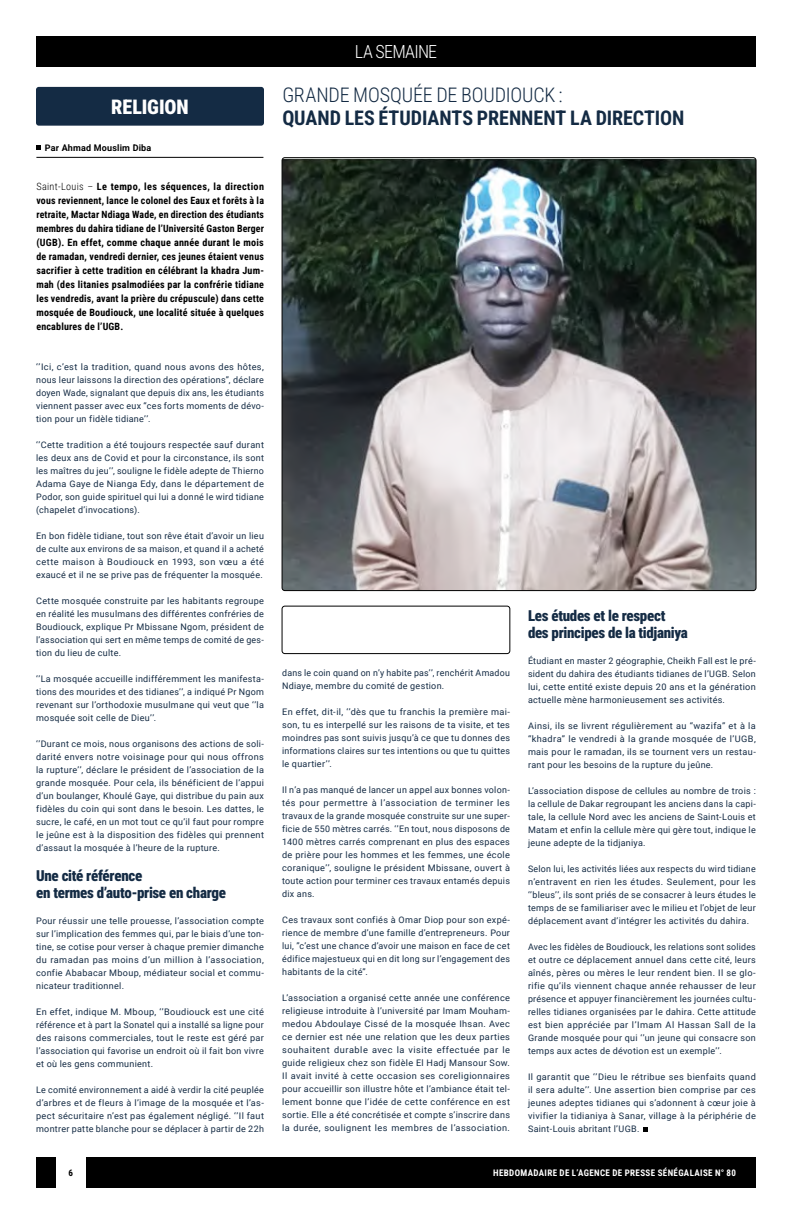
<style>
.page{position:relative;width:792px;height:1224px;background:#fff}
.page>*{position:absolute;margin:0;border:0;box-sizing:border-box;transform-origin:0 0}
.t1{font:700 20px "Roboto Condensed";color:#142b44}
.t2{font:300 20px "Roboto Condensed";letter-spacing:-.01em;color:#142b44}
.t3{font:900 20px "Roboto Condensed";letter-spacing:-.005em;color:#fff}
.t4{font:300 18px "Roboto Condensed";letter-spacing:-.04em;color:#fff}
.t5{font:900 15px/17px "Roboto Condensed";letter-spacing:-.02em;color:#142b44}
.t6{font:700 10px/14px "Roboto Condensed";letter-spacing:.02em;color:#000;text-align:justify}
.t7{font:9px/13px "Roboto";letter-spacing:.03em;color:#142b44;text-align:justify}
.t8{font:700 9px "Roboto Condensed";letter-spacing:.04em;color:#fff}
.t9{font:700 9px "Roboto";letter-spacing:.02em;color:#000}
.t10{font:700 9px "Roboto Condensed";color:#000}
.s1{font-weight:300}
</style>
<div class="page">
<div style="left:36px;top:36px;width:720px;height:31px;background:#000"></div>
<img style="left:282px;top:158px;width:474px;height:433px">
<div style="left:282px;top:606px;width:228px;height:48px;border:1px solid #000;border-radius:3px"></div>
<div style="left:36px;top:1157px;width:720px;height:31px;background:#000"></div>
<div style="left:56px;top:1157px;width:30px;height:31px;background:#fff"></div>
<hr style="left:36px;top:157px;width:227px;height:1px;background:#000">
<svg style="left:37px;top:145px;width:4px;height:5px"></svg>
<div style="left:36px;top:87px;width:228px;height:39px;background:#142b44;border-radius:3px"></div>
<svg style="left:644px;top:1128px;width:4px;height:4px"></svg>
<h1 class="t3" style="left:111px;top:93px;width:79px">RELIGION</h1>
<p class="t9" style="left:45px;top:141px;width:108px">Par Ahmad Mouslim Diba</p>
<p class="t6" style="left:36px;top:179px;width:229px"><span class="s1">Saint-Louis –</span> Le tempo, les séquences, la direction vous reviennent, lance le colonel des Eaux et forêts à la retraite, Mactar Ndiaga Wade, en direction des étudiants membres du dahira tidiane de l’Université Gaston Berger (UGB). En effet, comme chaque année durant le mois de ramadan, vendredi dernier, ces jeunes étaient venus sacrifier à cette tradition en célébrant la khadra Jum&shy;mah (des litanies psalmodiées par la confrérie tidiane les vendredis, avant la prière du crépuscule) dans cette mosquée de Boudiouck, une localité située à quelques encablures de l’UGB.</p>
<p class="t7" style="left:36px;top:360px;width:229px">‘’Ici, c’est la tradition, quand nous avons des hôtes, nous leur laissons la direction des opérations”, déclare doyen Wade, signalant que depuis dix ans, les étudiants viennent passer avec eux “ces forts moments de dévo&shy;tion pour un fidèle tidiane’’.</p>
<p class="t7" style="left:36px;top:438px;width:229px">‘’Cette tradition a été toujours respectée sauf durant les deux ans de Covid et pour la circonstance, ils sont les maîtres du jeu’’, souligne le fidèle adepte de Thierno Adama Gaye de Nianga Edy, dans le département de Podor, son guide spirituel qui lui a donné le wird tidiane (chapelet d’invocations).</p>
<p class="t7" style="left:36px;top:529px;width:229px">En bon fidèle tidiane, tout son rêve était d’avoir un lieu de culte aux environs de sa maison, et quand il a acheté cette maison à Boudiouck en 1993, son vœu a été exaucé et il ne se prive pas de fréquenter la mosquée.</p>
<p class="t7" style="left:36px;top:594px;width:229px">Cette mosquée construite par les habitants regroupe en réalité les musulmans des différentes confréries de Boudiouck, explique Pr Mbissane Ngom, président de l’association qui sert en même temps de comité de ges&shy;tion du lieu de culte.</p>
<p class="t7" style="left:36px;top:672px;width:229px">‘’La mosquée accueille indifféremment les manifesta&shy;tions des mourides et des tidianes’’, a indiqué Pr Ngom revenant sur l’orthodoxie musulmane qui veut que ‘’la mosquée soit celle de Dieu’’.</p>
<p class="t7" style="left:36px;top:737px;width:229px">‘’Durant ce mois, nous organisons des actions de soli&shy;darité envers notre voisinage pour qui nous offrons la rupture’’, déclare le président de l’association de la grande mosquée. Pour cela, ils bénéficient de l’appui d’un boulanger, Khoulé Gaye, qui distribue du pain aux fidèles du coin qui sont dans le besoin. Les dattes, le sucre, le café, en un mot tout ce qu’il faut pour rompre le jeûne est à la disposition des fidèles qui prennent d’assaut la mosquée à l’heure de la rupture.</p>
<h3 class="t5" style="left:36px;top:866px;width:191px">Une cité référence<br>en termes d’auto-prise en charge</h3>
<p class="t7" style="left:36px;top:914px;width:229px">Pour réussir une telle prouesse, l’association compte sur l’implication des femmes qui, par le biais d’une ton&shy;tine, se cotise pour verser à chaque premier dimanche du ramadan pas moins d’un million à l’association, confie Ababacar Mboup, médiateur social et commu&shy;nicateur traditionnel.</p>
<p class="t7" style="left:36px;top:1005px;width:229px">En effet, indique M. Mboup, ‘’Boudiouck est une cité référence et à part la Sonatel qui a installé sa ligne pour des raisons commerciales, tout le reste est géré par l’association qui favorise un endroit où il fait bon vivre et où les gens communient.</p>
<p class="t7" style="left:36px;top:1083px;width:229px">Le comité environnement a aidé à verdir la cité peuplée d’arbres et de fleurs à l’image de la mosquée et l’as&shy;pect sécuritaire n’est pas également négligé. ‘’Il faut montrer patte blanche pour se déplacer à partir de 22h</p>
<h2 class="t4" style="left:355px;top:39px;width:84px">LA SEMAINE</h2>
<h1 class="t2" style="left:282px;top:81px;width:282px">GRANDE MOSQUÉE DE BOUDIOUCK :</h1>
<h1 class="t1" style="left:282px;top:104px;width:404px">QUAND LES ÉTUDIANTS PRENNENT LA DIRECTION</h1>
<p class="t7" style="left:282px;top:666px;width:229px">dans le coin quand on n’y habite pas’’, renchérit Amadou<br>Ndiaye, membre du comité de gestion.</p>
<p class="t7" style="left:282px;top:705px;width:229px">En effet, dit-il, ‘’dès que tu franchis la première mai&shy;son, tu es interpellé sur les raisons de ta visite, et tes moindres pas sont suivis jusqu’à ce que tu donnes des informations claires sur tes intentions ou que tu quittes le quartier’’.</p>
<p class="t7" style="left:282px;top:783px;width:229px">Il n’a pas manqué de lancer un appel aux bonnes volon&shy;tés pour permettre à l’association de terminer les travaux de la grande mosquée construite sur une super&shy;ficie de 550 mètres carrés. ‘’En tout, nous disposons de 1400 mètres carrés comprenant en plus des espaces de prière pour les hommes et les femmes, une école coranique’’, souligne le président Mbissane, ouvert à toute action pour terminer ces travaux entamés depuis dix ans.</p>
<p class="t7" style="left:282px;top:913px;width:229px">Ces travaux sont confiés à Omar Diop pour son expé&shy;rience de membre d’une famille d’entrepreneurs. Pour lui, ”c’est une chance d’avoir une maison en face de cet édifice majestueux qui en dit long sur l’engagement des habitants de la cité”.</p>
<p class="t7" style="left:282px;top:991px;width:229px">L’association a organisé cette année une conférence religieuse introduite à l’université par Imam Mouham&shy;medou Abdoulaye Cissé de la mosquée Ihsan. Avec ce dernier est née une relation que les deux parties souhaitent durable avec la visite effectuée par le guide religieux chez son fidèle El Hadj Mansour Sow.<br>Il avait invité à cette occasion ses coreligionnaires pour accueillir son illustre hôte et l’ambiance était tel&shy;lement bonne que l’idée de cette conférence en est sortie. Elle a été concrétisée et compte s’inscrire dans la durée, soulignent les membres de l’association.</p>
<h3 class="t5" style="left:528px;top:606px;width:161px">Les études et le respect des principes de la tidjaniya</h3>
<p class="t7" style="left:528px;top:654px;width:229px">Étudiant en master 2 géographie, Cheikh Fall est le pré&shy;sident du dahira des étudiants tidianes de l’UGB. Selon lui, cette entité existe depuis 20 ans et la génération actuelle mène harmonieusement ses activités.</p>
<p class="t7" style="left:528px;top:719px;width:229px">Ainsi, ils se livrent régulièrement au “wazifa” et à la “khadra” le vendredi à la grande mosquée de l’UGB, mais pour le ramadan, ils se tournent vers un restau&shy;rant pour les besoins de la rupture du jeûne.</p>
<p class="t7" style="left:528px;top:784px;width:229px">L’association dispose de cellules au nombre de trois : la cellule de Dakar regroupant les anciens dans la capi&shy;tale, la cellule Nord avec les anciens de Saint-Louis et Matam et enfin la cellule mère qui gère tout, indique le jeune adepte de la tidjaniya.</p>
<p class="t7" style="left:528px;top:862px;width:229px">Selon lui, les activités liées aux respects du wird tidiane n’entravent en rien les études. Seulement, pour les ‘’bleus’’, ils sont priés de se consacrer à leurs études le temps de se familiariser avec le milieu et l’objet de leur déplacement avant d’intégrer les activités du dahira.</p>
<p class="t7" style="left:528px;top:940px;width:229px">Avec les fidèles de Boudiouck, les relations sont solides et outre ce déplacement annuel dans cette cité, leurs aînés, pères ou mères le leur rendent bien. Il se glo&shy;rifie qu’ils viennent chaque année rehausser de leur présence et appuyer financièrement les journées cultu&shy;relles tidianes organisées par le dahira. Cette attitude est bien appréciée par l’Imam Al Hassan Sall de la Grande mosquée pour qui ‘’un jeune qui consacre son temps aux actes de dévotion est un exemple’’.</p>
<p class="t7" style="left:528px;top:1070px;width:229px">Il garantit que ‘’Dieu le rétribue ses bienfaits quand il sera adulte’’. Une assertion bien comprise par ces jeunes adeptes tidianes qui s’adonnent à cœur joie à vivifier la tidianiya à Sanar, village à la périphérie de Saint-Louis abritant l’UGB.</p>
<p class="t10" style="left:68px;top:1167px;width:6px">6</p>
<p class="t8" style="left:493px;top:1167px;width:244px">HEBDOMADAIRE DE L’AGENCE DE PRESSE SÉNÉGALAISE N° 80</p>
</div>
